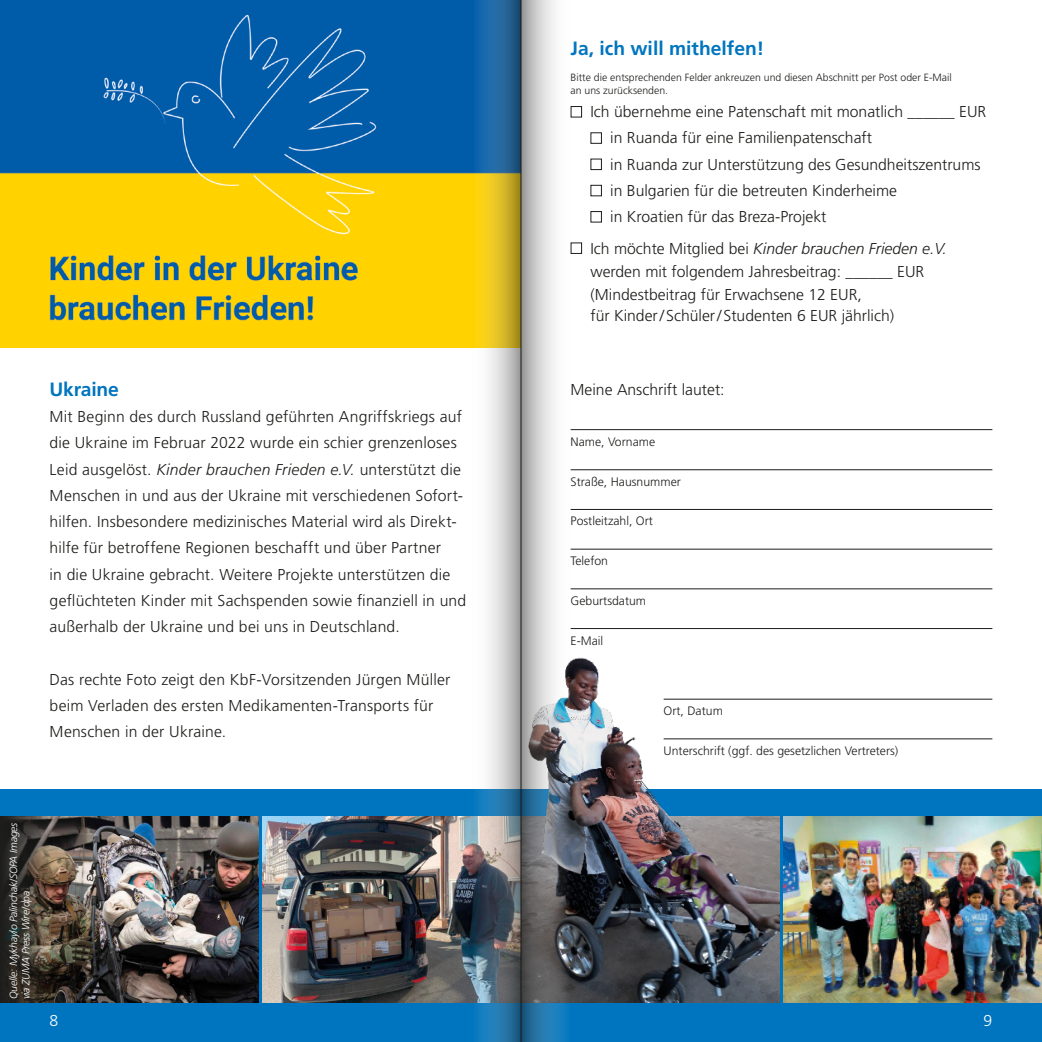
<style>
.page{position:relative;width:1042px;height:1042px;background:#fff}
.page>*{position:absolute;margin:0;border:0;box-sizing:border-box;transform-origin:0 0}
.t1{font:700 19.25px "Frutiger LT Std";color:#0075bf}
.t2{font:300 15.75px/26.2px "Frutiger LT Std";letter-spacing:.005em;color:#1d1d1b}
.t3{font:300 15.75px "Frutiger LT Std";color:#fff}
.t4{font:300 12.25px "Frutiger LT Std";color:#1d1d1b}
.t5{font:300 10.5px/13.1px "Frutiger LT Std";color:#1d1d1b}
.t6{font:italic 300 10.5px/12.2px "Frutiger LT Std";letter-spacing:-.02em;color:#fff}
.s1{font-style:italic}
</style>
<div class="page">
<div style="left:570px;top:106px;width:12px;height:11px;border:1px solid #1d1d1b"></div>
<div style="left:570px;top:242px;width:12px;height:12px;border:1px solid #1d1d1b"></div>
<div style="left:590px;top:132px;width:12px;height:12px;border:1px solid #1d1d1b"></div>
<div style="left:590px;top:159px;width:12px;height:11px;border:1px solid #1d1d1b"></div>
<div style="left:590px;top:185px;width:12px;height:11px;border:1px solid #1d1d1b"></div>
<div style="left:590px;top:211px;width:12px;height:11px;border:1px solid #1d1d1b"></div>
<hr style="left:570px;top:429px;width:422px;height:1px;background:#1d1d1b">
<hr style="left:570px;top:469px;width:422px;height:1px;background:#1d1d1b">
<hr style="left:570px;top:509px;width:422px;height:1px;background:#1d1d1b">
<hr style="left:570px;top:549px;width:422px;height:1px;background:#1d1d1b">
<hr style="left:570px;top:588px;width:422px;height:1px;background:#1d1d1b">
<hr style="left:570px;top:628px;width:422px;height:1px;background:#1d1d1b">
<hr style="left:663px;top:699px;width:329px;height:1px;background:#1d1d1b">
<hr style="left:663px;top:738px;width:329px;height:1px;background:#1d1d1b">
<div style="left:521px;top:790px;width:521px;height:252px;background:#0075bf"></div>
<img style="left:570px;top:816px;width:209px;height:186px">
<img style="left:570px;top:657px;width:121px;height:252px">
<img style="left:784px;top:816px;width:258px;height:186px">
<div style="left:0;top:790px;width:521px;height:252px;background:#0075bf"></div>
<img style="left:0;top:0;width:422px;height:347px">
<img style="left:422px;top:0;width:49px;height:347px">
<img style="left:50px;top:816px;width:208px;height:186px">
<img style="left:263px;top:816px;width:208px;height:186px">
<svg style="left:0;top:816px;width:50px;height:186px;background:#3a352e"></svg>
<svg style="left:471px;top:0;width:49px;height:1042px"></svg>
<svg style="left:521px;top:0;width:49px;height:1042px"></svg>
<hr style="left:520px;top:0;width:1px;height:1042px;background:#1d1d1b">
<p class="t1" style="left:50px;top:378px;width:71px">Ukraine</p>
<p class="t2" style="left:50px;top:404px;width:418px">Mit Beginn des durch Russland geführten Angriffskriegs auf die Ukraine im Februar 2022 wurde ein schier grenzenloses Leid ausgelöst. <span class="s1">Kinder brauchen Frieden e.V.</span> unterstützt die Menschen in und aus der Ukraine mit verschiedenen Sofort&shy;hilfen. Insbesondere medizinisches Material wird als Direkt&shy;hilfe für betroffene Regionen beschafft und über Partner<br>in die Ukraine gebracht. Weitere Projekte unterstützen die geflüchteten Kinder mit Sachspenden sowie finanziell in und außerhalb der Ukraine und bei uns in Deutschland.</p>
<p class="t2" style="left:50px;top:666px;width:402px">Das rechte Foto zeigt den KbF-Vorsitzenden Jürgen Müller beim Verladen des ersten Medikamenten-Transports für<br>Menschen in der Ukraine.</p>
<p class="t1" style="left:570px;top:37px;width:195px">Ja, ich will mithelfen!</p>
<p class="t5" style="left:570px;top:71px;width:383px">Bitte die entsprechenden Felder ankreuzen und diesen Abschnitt per Post oder E-Mail an uns zurücksenden.</p>
<p class="t2" style="left:610px;top:99px;width:377px;text-indent:-20px">Ich übernehme eine Patenschaft mit monatlich ______ EUR in Ruanda für eine Familienpatenschaft<br>in Ruanda zur Unterstützung des Gesundheitszentrums in Bulgarien für die betreuten Kinderheime<br>in Kroatien für das Breza-Projekt</p>
<p class="t2" style="left:590px;top:237px;width:358px;line-height:23.1px">Ich möchte Mitglied bei <span class="s1">Kinder brauchen Frieden e.V. </span>werden mit folgendem Jahresbeitrag: ______ EUR (Mindestbeitrag für Erwachsene 12 EUR,</p>
<p class="t2" style="left:590px;top:303px;width:305px">für Kinder/Schüler/Studenten 6 EUR jährlich)</p>
<p class="t2" style="left:570px;top:377px;width:156px">Meine Anschrift lautet:</p>
<p class="t4" style="left:570px;top:435px;width:86px">Name, Vorname</p>
<p class="t4" style="left:570px;top:474px;width:112px">Straße, Hausnummer</p>
<p class="t4" style="left:570px;top:514px;width:84px">Postleitzahl, Ort</p>
<p class="t4" style="left:570px;top:554px;width:39px">Telefon</p>
<p class="t4" style="left:570px;top:594px;width:77px">Geburtsdatum</p>
<p class="t4" style="left:570px;top:633px;width:34px">E-Mail</p>
<p class="t4" style="left:663px;top:704px;width:61px">Ort, Datum</p>
<p class="t4" style="left:663px;top:744px;width:236px">Unterschrift (ggf. des gesetzlichen Vertreters)</p>
<p class="t6" style="left:8px;top:999px;width:178px;rotate:-90deg">Quelle: Mykhaylo Palinchak/SOPA Images via ZUMA Press Wire/dpa</p>
<p class="t3" style="left:50px;top:1011px;width:10px">8</p>
<p class="t3" style="left:983px;top:1011px;width:10px">9</p>
</div>
